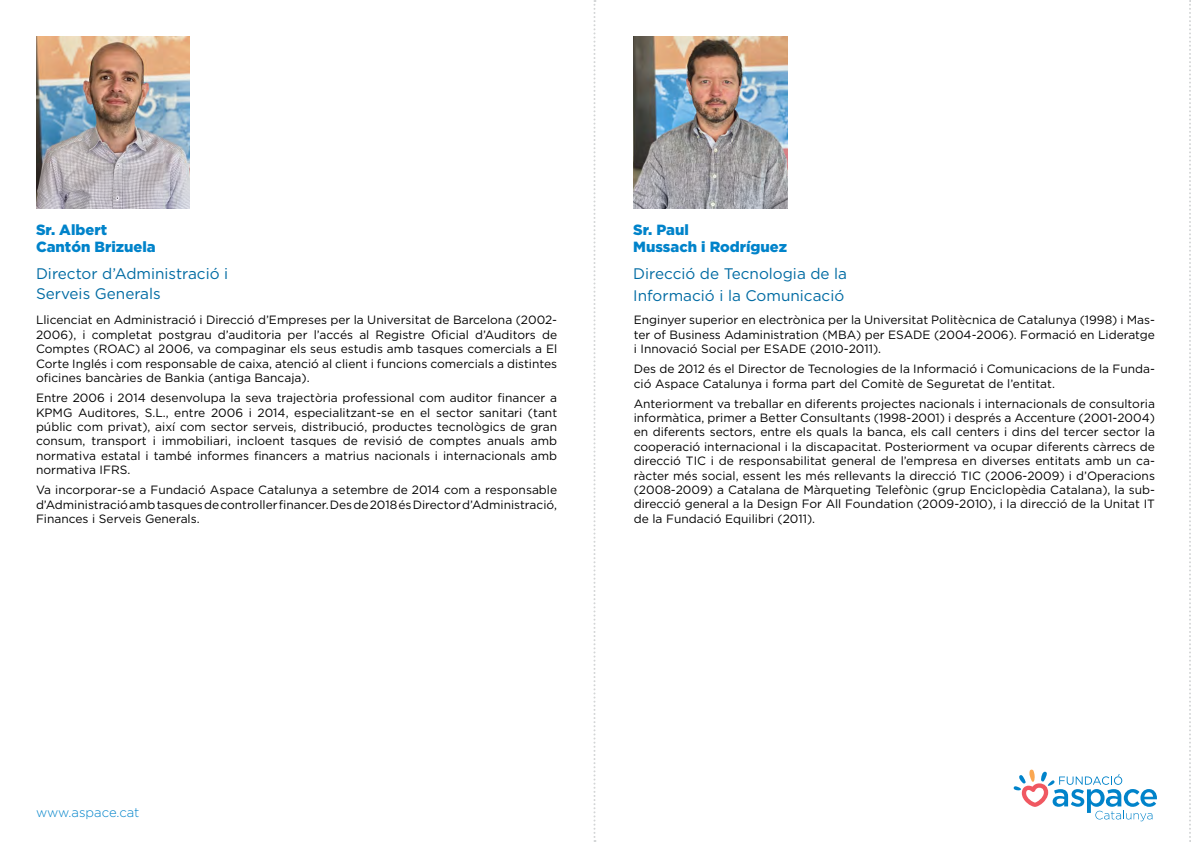
<style>
.page{position:relative;width:1191px;height:842px;background:#fff}
.page>*{position:absolute;margin:0;border:0;box-sizing:border-box;transform-origin:0 0}
.t1{font:15.3px/20px "Gotham";color:#006ba3}
.t2{font:900 14.8px/17.7px "Gotham";color:#0083ca}
.t3{font:300 13.1px "Gotham";color:#0083ca}
.t4{font:12px/14.4px "Gotham";color:#000;text-align:justify}
</style>
<div class="page">
<svg style="left:1013px;top:769px;width:144px;height:52px"></svg>
<svg style="left:1189px;top:0;width:2px;height:842px"></svg>
<img style="left:36px;top:36px;width:153px;height:172px">
<img style="left:634px;top:36px;width:153px;height:172px">
<svg style="left:593px;top:0;width:2px;height:842px"></svg>
<p class="t2" style="left:36px;top:220px;width:121px">Sr. Albert<br>Cantón Brizuela</p>
<p class="t1" style="left:36px;top:264px;width:194px">Director d’Administració i<br>Serveis Generals</p>
<p class="t4" style="left:36px;top:313px;width:523px">Llicenciat en Administració i Direcció d’Empreses per la Universitat de Barcelona (2002- 2006), i completat postgrau d’auditoria per l’accés al Registre Oficial d’Auditors de Comptes (ROAC) al 2006, va compaginar els seus estudis amb tasques comercials a El Corte Inglés i com responsable de caixa, atenció al client i funcions comercials a distintes oficines bancàries de Bankia (antiga Bancaja).</p>
<p class="t4" style="left:36px;top:390px;width:523px">Entre 2006 i 2014 desenvolupa la seva trajectòria professional com auditor financer a KPMG Auditores, S.L., entre 2006 i 2014, especialitzant-se en el sector sanitari (tant públic com privat), així com sector serveis, distribució, productes tecnològics de gran consum, transport i immobiliari, incloent tasques de revisió de comptes anuals amb normativa estatal i també informes financers a matrius nacionals i internacionals amb normativa IFRS.</p>
<p class="t4" style="left:36px;top:483px;width:523px">Va incorporar-se a Fundació Aspace Catalunya a setembre de 2014 com a responsable d’Administració amb tasques de controller financer. Des de 2018 és Director d’Administració, Finances i Serveis Generals.</p>
<p class="t2" style="left:633px;top:220px;width:155px">Sr. Paul<br>Mussach i Rodríguez</p>
<p class="t1" style="left:633px;top:263px;width:215px;line-height:21px">Direcció de Tecnologia de la<br>Informació i la Comunicació</p>
<p class="t4" style="left:634px;top:313px;width:523px">Enginyer superior en electrònica per la Universitat Politècnica de Catalunya (1998) i Mas&shy;ter of Business Adaministration (MBA) per ESADE (2004-2006). Formació en Lideratge i Innovació Social per ESADE (2010-2011).</p>
<p class="t4" style="left:634px;top:361px;width:523px">Des de 2012 és el Director de Tecnologies de la Informació i Comunicacions de la Funda&shy;ció Aspace Catalunya i forma part del Comitè de Seguretat de l’entitat.</p>
<p class="t4" style="left:634px;top:396px;width:523px">Anteriorment va treballar en diferents projectes nacionals i internacionals de consultoria informàtica, primer a Better Consultants (1998-2001) i després a Accenture (2001-2004) en diferents sectors, entre els quals la banca, els call centers i dins del tercer sector la cooperació internacional i la discapacitat. Posteriorment va ocupar diferents càrrecs de direcció TIC i de responsabilitat general de l’empresa en diverses entitats amb un ca&shy;ràcter més social, essent les més rellevants la direcció TIC (2006-2009) i d’Operacions (2008-2009) a Catalana de Màrqueting Telefònic (grup Enciclopèdia Catalana), la sub&shy;direcció general a la Design For All Foundation (2009-2010), i la direcció de la Unitat IT de la Fundació Equilibri (2011).</p>
<p class="t3" style="left:36px;top:805px;width:105px">www.aspace.cat</p>
</div>
